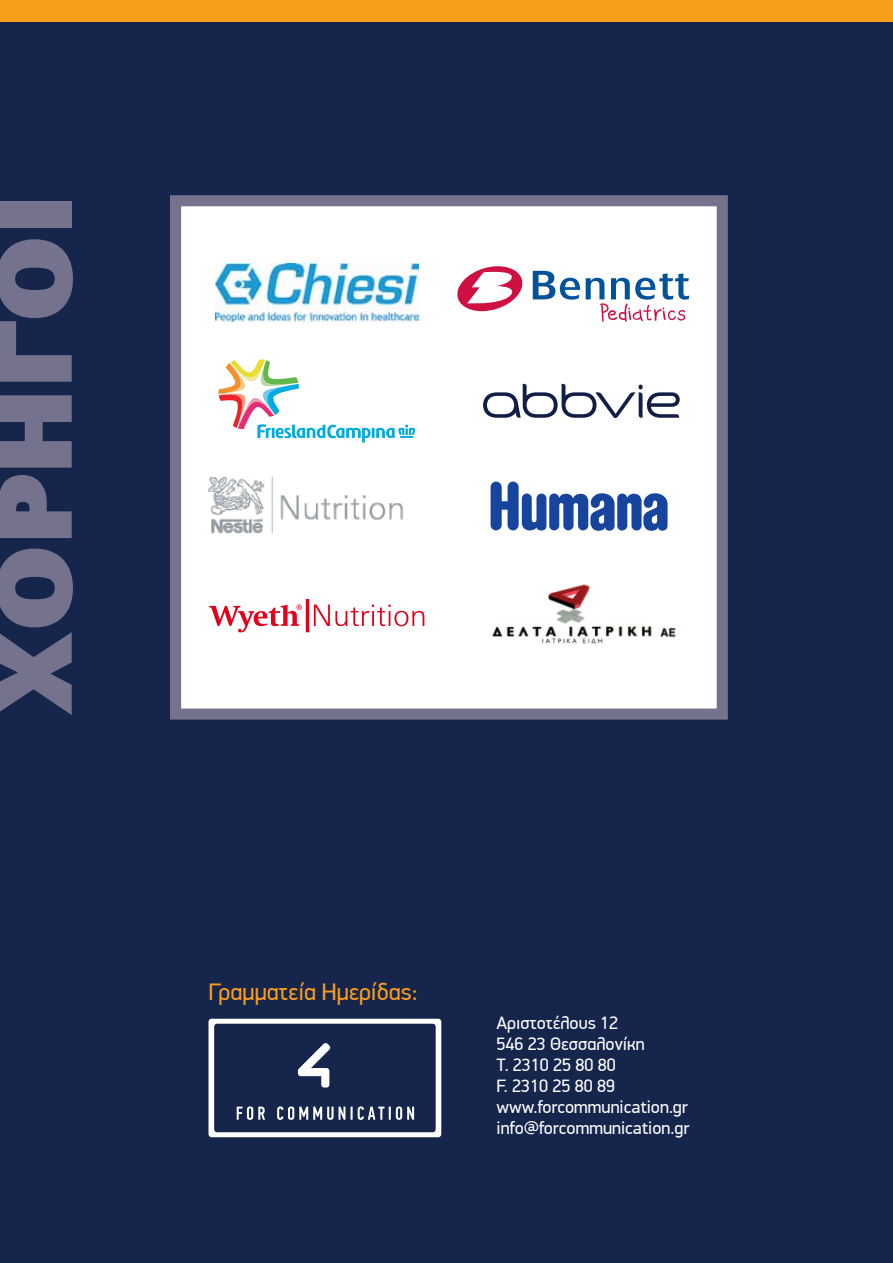
<style>
.page{position:relative;width:893px;height:1263px;background:#16254c}
.page>*{position:absolute;margin:0;border:0;box-sizing:border-box;transform-origin:0 0}
.t1{font:900 105.9px "PF Agora Sans Pro";color:#74728c}
.t2{font:24px "PF Din Display Pro";color:#f99d1c}
.t3{font:18px/21px "PF Din Display Pro";color:#fff}
</style>
<div class="page">
<div style="left:0;top:0;width:893px;height:21px;background:#f99d1c"></div>
<div style="left:170px;top:195px;width:558px;height:525px;background:#fff;border:11px solid #74728c"></div>
<svg style="left:208px;top:1019px;width:233px;height:118px;background:#f3f3f5"></svg>
<div style="left:214px;top:1024px;width:222px;height:108px;background:#16254c;border-radius:3px"></div>
<svg style="left:237px;top:1106px;width:177px;height:14px"></svg>
<svg style="left:298px;top:1043px;width:32px;height:44px"></svg>
<img style="left:492px;top:584px;width:184px;height:60px">
<img style="left:209px;top:476px;width:195px;height:58px">
<img style="left:215px;top:263px;width:203px;height:59px">
<svg style="left:483px;top:384px;width:197px;height:34px"></svg>
<svg style="left:491px;top:481px;width:177px;height:50px"></svg>
<svg style="left:218px;top:359px;width:197px;height:83px"></svg>
<svg style="left:533px;top:271px;width:47px;height:29px"></svg>
<svg style="left:457px;top:266px;width:66px;height:45px"></svg>
<svg style="left:586px;top:273px;width:103px;height:49px"></svg>
<svg style="left:209px;top:604px;width:93px;height:28px"></svg>
<hr style="left:306px;top:599px;width:3px;height:33px;background:#e3001a">
<svg style="left:314px;top:605px;width:110px;height:21px"></svg>
<h1 class="t1" style="left:-38px;top:716px;width:522px;rotate:-90deg">ΧΟΡΗΓΟΙ</h1>
<h2 class="t2" style="left:208px;top:978px;width:211px">Γραμματεία Ημερίδας:</h2>
<p class="t3" style="left:497px;top:1013px;width:194px">Aριστοτέλους 12<br>546 23 Θεσσαλονίκη<br>T. 2310 25 80 80<br>F. 2310 25 80 89 www.forcommunication.gr info@forcommunication.gr</p>
</div>
